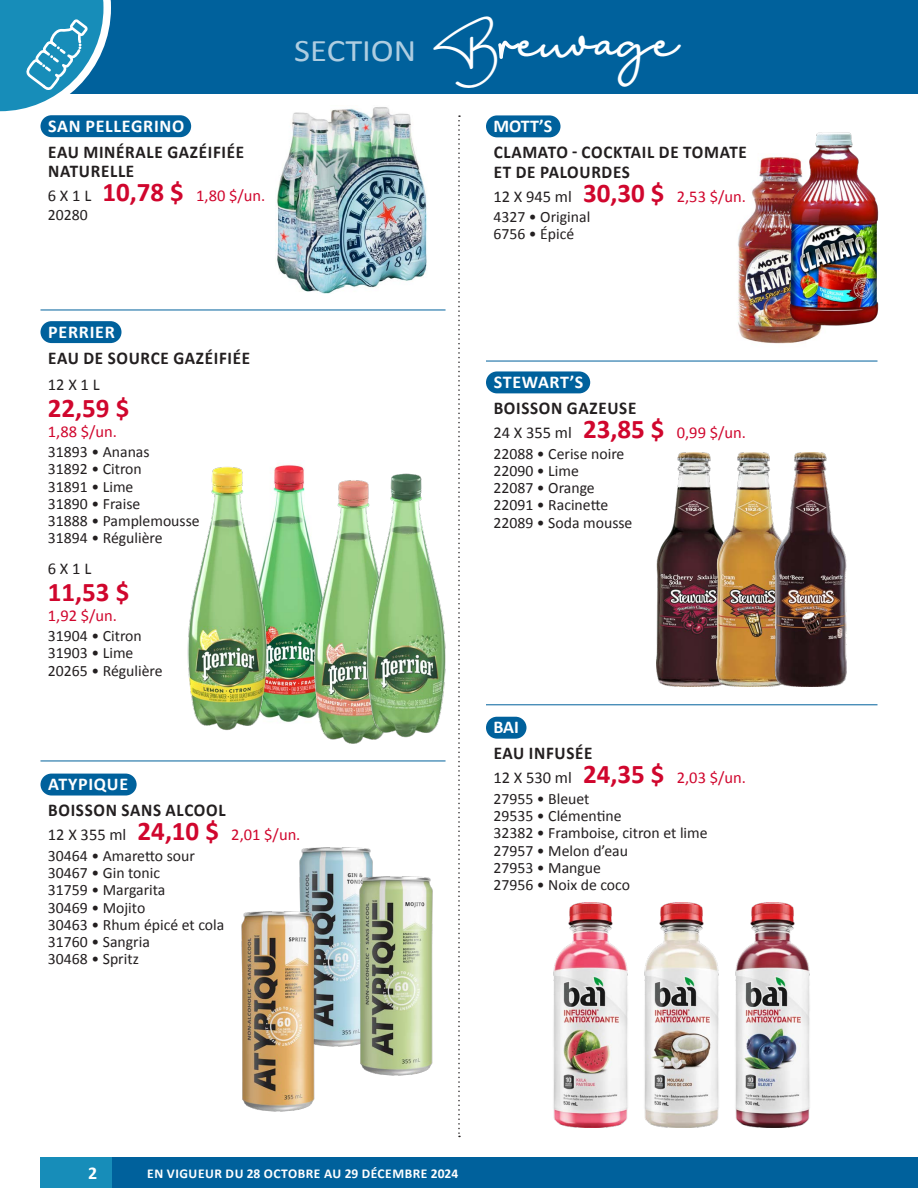
<style>
.page{position:relative;width:918px;height:1188px;background:#fff}
.page>*{position:absolute;margin:0;border:0;box-sizing:border-box;transform-origin:0 0}
.t1{font:31.5px "Calibri";color:#aecde1;scale:1.1 1}
.t2{font:700 27px "Calibri";color:#d0062d}
.t3{font:700 18px/19.5px "Calibri";letter-spacing:.04em;color:#231f20;scale:.95 1}
.t4{font:700 18px "Calibri";letter-spacing:.04em;color:#fff}
.t5{font:16.5px "Calibri";color:#d0062d}
.t6{font:16.5px "Calibri";color:#231f20}
.t7{font:15.75px "Calibri";color:#231f20}
.t8{font:700 13.5px "Calibri";letter-spacing:.04em;color:#fff}
.s1{color:#231f20}
.s2{font-weight:700;font-size:27px}
.s3{font-family:"The Bohemian Free";color:#fff}
.s4{font-family:"I Love Glitter";font-size:46.2px;color:#fff}
</style>
<div class="page">
<svg style="left:458px;top:115px;width:2px;height:1022px"></svg>
<div style="left:109px;top:1158px;width:809px;height:30px;background:#00619c"></div>
<div style="left:0;top:0;width:918px;height:93px;background:#00619c"></div>
<div style="left:40px;top:1158px;width:72px;height:30px;background:#178db9"></div>
<svg style="left:0;top:0;width:111px;height:119px"></svg>
<div style="left:41px;top:115px;width:150px;height:22px;background:#00619c;border-radius:11px"></div>
<div style="left:41px;top:321px;width:81px;height:22px;background:#00619c;border-radius:11px"></div>
<hr style="left:40px;top:310px;width:406px;height:1px;background:#00619c">
<hr style="left:40px;top:761px;width:406px;height:1px;background:#00619c">
<img style="left:277px;top:107px;width:150px;height:187px">
<img style="left:272px;top:465px;width:38px;height:257px">
<img style="left:187px;top:467px;width:85px;height:264px">
<img style="left:310px;top:480px;width:51px;height:264px">
<img style="left:361px;top:473px;width:85px;height:268px">
<div style="left:486px;top:115px;width:75px;height:22px;background:#00619c;border-radius:11px"></div>
<div style="left:486px;top:371px;width:104px;height:22px;background:#00619c;border-radius:11px"></div>
<div style="left:486px;top:717px;width:40px;height:22px;background:#00619c;border-radius:11px"></div>
<hr style="left:486px;top:361px;width:392px;height:1px;background:#00619c">
<hr style="left:486px;top:704px;width:392px;height:1px;background:#00619c">
<img style="left:657px;top:452px;width:59px;height:235px">
<img style="left:716px;top:452px;width:58px;height:235px">
<img style="left:774px;top:452px;width:73px;height:235px">
<img style="left:735px;top:902px;width:75px;height:226px">
<img style="left:644px;top:902px;width:75px;height:226px">
<img style="left:553px;top:902px;width:75px;height:226px">
<img style="left:737px;top:157px;width:85px;height:187px">
<img style="left:782px;top:132px;width:97px;height:194px">
<div style="left:41px;top:774px;width:96px;height:22px;background:#00619c;border-radius:11px"></div>
<img style="left:299px;top:847px;width:74px;height:200px">
<img style="left:241px;top:909px;width:88px;height:203px">
<img style="left:345px;top:873px;width:88px;height:203px">
<p class="t4" style="left:48px;top:114px;width:138px">SAN PELLEGRINO</p>
<p class="t3" style="left:48px;top:142px;width:208px">EAU MINÉRALE GAZÉIFIÉE<br>NATURELLE</p>
<p class="t5" style="left:48px;top:186px;width:219px"><span class="s1">6 X 1 L</span> <span class="s2">10,78 $</span> 1,80 $/un.</p>
<p class="t7" style="left:48px;top:205px;width:41px">20280</p>
<p class="t1" style="left:294px;top:31px;width:351px">SECTION <span class="s3">B</span><span class="s4">r</span><sup>euvage</sup></p>
<p class="t4" style="left:493px;top:114px;width:61px">MOTT’S</p>
<p class="t3" style="left:494px;top:142px;width:268px">CLAMATO - COCKTAIL DE TOMATE<br>ET DE PALOURDES</p>
<p class="t5" style="left:493px;top:186px;width:254px"><span class="s1">12 X 945 ml</span> <span class="s2">30,30 $</span> 2,53 $/un.</p>
<p class="t7" style="left:493px;top:207px;width:98px">4327 • Original</p>
<p class="t7" style="left:493px;top:224px;width:82px">6756 • Épicé</p>
<p class="t4" style="left:48px;top:320px;width:68px">PERRIER</p>
<p class="t3" style="left:48px;top:348px;width:214px">EAU DE SOURCE GAZÉIFIÉE</p>
<p class="t6" style="left:48px;top:374px;width:53px">12 X 1 L</p>
<p class="t2" style="left:48px;top:391px;width:83px">22,59 $</p>
<p class="t5" style="left:48px;top:421px;width:71px">1,88 $/un.</p>
<p class="t7" style="left:48px;top:442px;width:103px">31893 • Ananas</p>
<p class="t7" style="left:48px;top:459px;width:95px">31892 • Citron</p>
<p class="t7" style="left:48px;top:476px;width:87px">31891 • Lime</p>
<p class="t7" style="left:48px;top:494px;width:94px">31890 • Fraise</p>
<p class="t7" style="left:48px;top:511px;width:153px">31888 • Pamplemousse</p>
<p class="t7" style="left:48px;top:528px;width:116px">31894 • Régulière</p>
<p class="t6" style="left:48px;top:558px;width:45px">6 X 1 L</p>
<p class="t2" style="left:48px;top:575px;width:83px">11,53 $</p>
<p class="t5" style="left:48px;top:605px;width:71px">1,92 $/un.</p>
<p class="t7" style="left:48px;top:626px;width:95px">31904 • Citron</p>
<p class="t7" style="left:48px;top:643px;width:87px">31903 • Lime</p>
<p class="t7" style="left:48px;top:660px;width:116px">20265 • Régulière</p>
<p class="t4" style="left:494px;top:370px;width:91px">STEWART’S</p>
<p class="t3" style="left:494px;top:398px;width:152px">BOISSON GAZEUSE</p>
<p class="t5" style="left:493px;top:422px;width:254px"><span class="s1">24 X 355 ml</span> <span class="s2">23,85 $</span> 0,99 $/un.</p>
<p class="t7" style="left:493px;top:444px;width:133px">22088 • Cerise noire</p>
<p class="t7" style="left:493px;top:461px;width:87px">22090 • Lime</p>
<p class="t7" style="left:493px;top:478px;width:103px">22087 • Orange</p>
<p class="t7" style="left:493px;top:495px;width:116px">22091 • Racinette</p>
<p class="t7" style="left:493px;top:513px;width:141px">22089 • Soda mousse</p>
<p class="t4" style="left:48px;top:773px;width:81px">ATYPIQUE</p>
<p class="t3" style="left:48px;top:801px;width:188px">BOISSON SANS ALCOOL</p>
<p class="t5" style="left:48px;top:824px;width:254px"><span class="s1">12 X 355 ml</span> <span class="s2">24,10 $</span> 2,01 $/un.</p>
<p class="t7" style="left:48px;top:846px;width:149px">30464 • Amaretto sour</p>
<p class="t7" style="left:48px;top:863px;width:114px">30467 • Gin tonic</p>
<p class="t7" style="left:48px;top:880px;width:119px">31759 • Margarita</p>
<p class="t7" style="left:48px;top:897px;width:99px">30469 • Mojito</p>
<p class="t7" style="left:48px;top:915px;width:178px">30463 • Rhum épicé et cola</p>
<p class="t7" style="left:48px;top:932px;width:103px">31760 • Sangria</p>
<p class="t7" style="left:48px;top:949px;width:92px">30468 • Spritz</p>
<p class="t4" style="left:493px;top:716px;width:27px">BAI</p>
<p class="t3" style="left:494px;top:744px;width:106px">EAU INFUSÉE</p>
<p class="t5" style="left:493px;top:768px;width:254px"><span class="s1">12 X 530 ml</span> <span class="s2">24,35 $</span> 2,03 $/un.</p>
<p class="t7" style="left:493px;top:789px;width:98px">27955 • Bleuet</p>
<p class="t7" style="left:493px;top:806px;width:130px">29535 • Clémentine</p>
<p class="t7" style="left:493px;top:823px;width:216px">32382 • Framboise, citron et lime</p>
<p class="t7" style="left:493px;top:841px;width:136px">27957 • Melon d’eau</p>
<p class="t7" style="left:493px;top:858px;width:109px">27953 • Mangue</p>
<p class="t7" style="left:493px;top:875px;width:138px">27956 • Noix de coco</p>
<p class="t4" style="left:88px;top:1161px;width:11px">2</p>
<p class="t8" style="left:147px;top:1165px;width:312px">EN VIGUEUR DU 28 OCTOBRE AU 29 DÉCEMBRE 2024</p>
</div>
